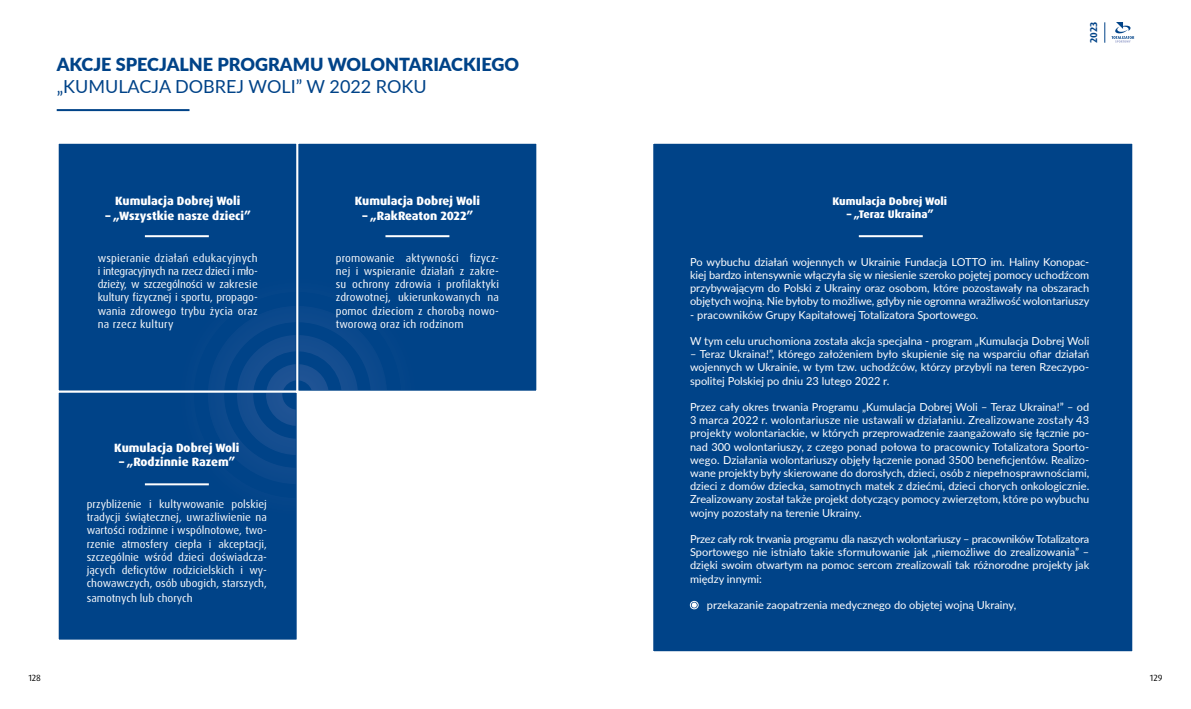
<style>
.page{position:relative;width:1191px;height:709px;background:#fff}
.page>*{position:absolute;margin:0;border:0;box-sizing:border-box;transform-origin:0 0}
.t1{font:900 18px "Lato";color:#004388}
.t2{font:18px "Lato";color:#004388}
.t3{font:800 12px "Dax Pro";color:#fff}
.t4{font:11px/13.2px "Lato";color:#fff;text-align:justify}
.t5{font:11px/13.2px "Dax Pro";color:#fff;text-align:justify}
.t6{font:800 11px "Dax Pro";color:#fff}
.t7{font:700 9.9px "Dax Pro";color:#004388}
.t8{font:9px "Dax Pro";color:#000}
</style>
<div class="page">
<hr style="left:57px;top:109px;width:132px;height:2px;background:#004388">
<div style="left:57px;top:142px;width:242px;height:251px;background:#004388;border:2px solid #fff"></div>
<div style="left:651px;top:142px;width:483px;height:511px;background:#004388;border:2px solid #fff"></div>
<div style="left:57px;top:391px;width:242px;height:250px;background:#004388;border:2px solid #fff"></div>
<div style="left:296px;top:142px;width:242px;height:251px;background:#004388;border:2px solid #fff"></div>
<svg style="left:178px;top:276px;width:239px;height:238px"></svg>
<svg style="left:1111px;top:22px;width:23px;height:21px"></svg>
<svg style="left:1104px;top:22px;width:1px;height:21px"></svg>
<hr style="left:145px;top:235px;width:64px;height:2px;background:#fff">
<hr style="left:145px;top:483px;width:64px;height:2px;background:#fff">
<hr style="left:385px;top:235px;width:64px;height:2px;background:#fff">
<hr style="left:859px;top:235px;width:63px;height:2px;background:#fff">
<svg style="left:692px;top:603px;width:4px;height:4px"></svg>
<div style="left:690px;top:601px;width:8px;height:8px;border:1px solid #fff;border-radius:50%"></div>
<h1 class="t1" style="left:57px;top:51px;width:464px">AKCJE SPECJALNE PROGRAMU WOLONTARIACKIEGO</h1>
<h1 class="t2" style="left:57px;top:73px;width:371px">„KUMULACJA DOBREJ WOLI” W 2022 ROKU</h1>
<p class="t3" style="left:115px;top:193px;width:127px">Kumulacja Dobrej Woli</p>
<p class="t3" style="left:106px;top:208px;width:147px">– „Wszystkie nasze dzieci”</p>
<p class="t5" style="left:98px;top:251px;width:162px">wspieranie działań edukacyjnych i integracyjnych na rzecz dzieci i mło&shy;dzieży, w szczególności w zakresie kultury fizycznej i sportu, propago&shy;wania zdrowego trybu życia oraz na rzecz kultury</p>
<p class="t3" style="left:114px;top:439px;width:127px">Kumulacja Dobrej Woli</p>
<p class="t3" style="left:119px;top:454px;width:118px">– „Rodzinnie Razem”</p>
<p class="t5" style="left:87px;top:497px;width:182px">przybliżenie i kultywowanie polskiej tradycji świątecznej, uwrażliwienie na wartości rodzinne i wspólnotowe, two&shy;rzenie atmosfery ciepła i akceptacji, szczególnie wśród dzieci doświadcza&shy;jących deficytów rodzicielskich i wy&shy;chowawczych, osób ubogich, starszych,</p>
<p class="t5" style="left:87px;top:591px;width:107px">samotnych lub chorych</p>
<p class="t3" style="left:355px;top:193px;width:127px">Kumulacja Dobrej Woli</p>
<p class="t3" style="left:363px;top:208px;width:112px">– „RakReaton 2022”</p>
<p class="t5" style="left:336px;top:251px;width:165px">promowanie aktywności fizycz&shy;nej i wspieranie działań z zakre&shy;su ochrony zdrowia i profilaktyki zdrowotnej, ukierunkowanych na pomoc dzieciom z chorobą nowo&shy;tworową oraz ich rodzinom</p>
<p class="t7" style="left:1087px;top:43px;width:23px;rotate:-90deg">2023</p>
<p class="t6" style="left:832px;top:193px;width:116px">Kumulacja Dobrej Woli</p>
<p class="t6" style="left:846px;top:207px;width:88px">– „Teraz Ukraina”</p>
<p class="t4" style="left:690px;top:255px;width:401px">Po wybuchu działań wojennych w Ukrainie Fundacja LOTTO im. Haliny Konopac&shy;kiej bardzo intensywnie włączyła się w niesienie szeroko pojętej pomocy uchodźcom przybywającym do Polski z Ukrainy oraz osobom, które pozostawały na obszarach objętych wojną. Nie byłoby to możliwe, gdyby nie ogromna wrażliwość wolontariuszy</p>
<p class="t4" style="left:690px;top:307px;width:290px">- pracowników Grupy Kapitałowej Totalizatora Sportowego.</p>
<p class="t4" style="left:690px;top:334px;width:401px">W tym celu uruchomiona została akcja specjalna - program „Kumulacja Dobrej Woli</p>
<p class="t4" style="left:690px;top:347px;width:401px">– Teraz Ukraina!”, którego założeniem było skupienie się na wsparciu ofiar działań wojennych w Ukrainie, w tym tzw. uchodźców, którzy przybyli na teren Rzeczypo&shy;spolitej Polskiej po dniu 23 lutego 2022 r.</p>
<p class="t4" style="left:690px;top:400px;width:401px">Przez cały okres trwania Programu „Kumulacja Dobrej Woli – Teraz Ukraina!” – od 3 marca 2022 r. wolontariusze nie ustawali w działaniu. Zrealizowane zostały 43 projekty wolontariackie, w których przeprowadzenie zaangażowało się łącznie po&shy;nad 300 wolontariuszy, z czego ponad połowa to pracownicy Totalizatora Sporto&shy;wego. Działania wolontariuszy objęły łączenie ponad 3500 beneficjentów. Realizo&shy;wane projekty były skierowane do dorosłych, dzieci, osób z niepełnosprawnościami, dzieci z domów dziecka, samotnych matek z dziećmi, dzieci chorych onkologicznie.<br>Zrealizowany został także projekt dotyczący pomocy zwierzętom, które po wybuchu wojny pozostały na terenie Ukrainy.</p>
<p class="t4" style="left:690px;top:532px;width:401px">Przez cały rok trwania programu dla naszych wolontariuszy – pracowników Totalizatora Sportowego nie istniało takie sformułowanie jak „niemożliwe do zrealizowania” – dzięki swoim otwartym na pomoc sercom zrealizowali tak różnorodne projekty jak między innymi:</p>
<p class="t4" style="left:707px;top:598px;width:311px">przekazanie zaopatrzenia medycznego do objętej wojną Ukrainy,</p>
<p class="t8" style="left:28px;top:671px;width:14px">128</p>
<p class="t8" style="left:1150px;top:671px;width:14px">129</p>
</div>
